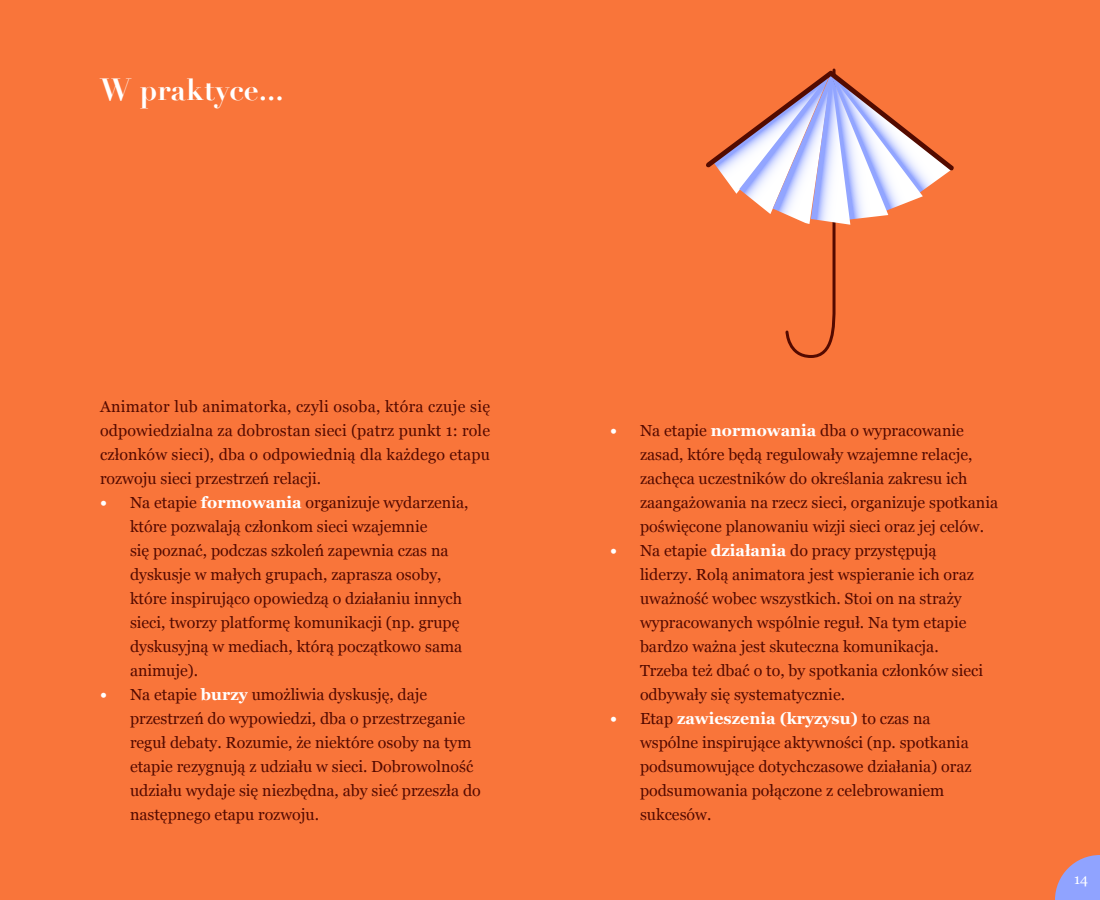
<style>
.page{position:relative;width:1100px;height:900px;background:#f9753a}
.page>*{position:absolute;margin:0;border:0;box-sizing:border-box;transform-origin:0 0}
.t1{font:700 30px "Didot";color:#fff}
.t2{font:16px/24px "Georgia";color:#540a00}
.t3{font:14px "Georgia";color:#fff}
.s1{font-weight:700;color:#fff}
</style>
<div class="page">
<svg style="left:706px;top:68px;width:248px;height:290px"></svg>
<svg style="left:1055px;top:855px;width:45px;height:45px"></svg>
<h1 class="t1" style="left:100px;top:71px;width:185px">W praktyce...</h1>
<p class="t2" style="left:100px;top:394px;width:392px;text-align:justify">Animator lub animatorka, czyli osoba, która czuje się odpowiedzialna za dobrostan sieci (patrz punkt 1: role członków sieci), dba o odpowiednią dla każdego etapu rozwoju sieci przestrzeń relacji.</p>
<p class="t2" style="left:130px;top:490px;width:340px;text-indent:-30px"><span class="s1">•</span> Na etapie <span class="s1">formowania</span> organizuje wydarzenia, które pozwalają członkom sieci wzajemnie<br>się poznać, podczas szkoleń zapewnia czas na dyskusje w małych grupach, zaprasza osoby, które inspirująco opowiedzą o działaniu innych sieci, tworzy platformę komunikacji (np. grupę dyskusyjną w mediach, którą początkowo sama animuje).</p>
<p class="t2" style="left:130px;top:682px;width:352px;text-indent:-30px"><span class="s1">•</span> Na etapie <span class="s1">burzy</span> umożliwia dyskusję, daje przestrzeń do wypowiedzi, dba o przestrzeganie reguł debaty. Rozumie, że niektóre osoby na tym etapie rezygnują z udziału w sieci. Dobrowolność udziału wydaje się niezbędna, aby sieć przeszła do następnego etapu rozwoju.</p>
<p class="t2" style="left:640px;top:418px;width:360px;text-indent:-30px"><span class="s1">•</span> Na etapie <span class="s1">normowania</span> dba o wypracowanie zasad, które będą regulowały wzajemne relacje, zachęca uczestników do określania zakresu ich zaangażowania na rzecz sieci, organizuje spotkania poświęcone planowaniu wizji sieci oraz jej celów.</p>
<p class="t2" style="left:640px;top:538px;width:345px;text-indent:-30px"><span class="s1">•</span> Na etapie <span class="s1">działania</span> do pracy przystępują liderzy. Rolą animatora jest wspieranie ich oraz uważność wobec wszystkich. Stoi on na straży wypracowanych wspólnie reguł. Na tym etapie bardzo ważna jest skuteczna komunikacja.<br>Trzeba też dbać o to, by spotkania członków sieci odbywały się systematycznie.</p>
<p class="t2" style="left:640px;top:706px;width:333px;text-indent:-30px"><span class="s1">•</span> Etap <span class="s1">zawieszenia (kryzysu)</span> to czas na wspólne inspirujące aktywności (np. spotkania podsumowujące dotychczasowe działania) oraz podsumowania połączone z celebrowaniem sukcesów.</p>
<p class="t3" style="left:1074px;top:869px;width:15px">14</p>
</div>
